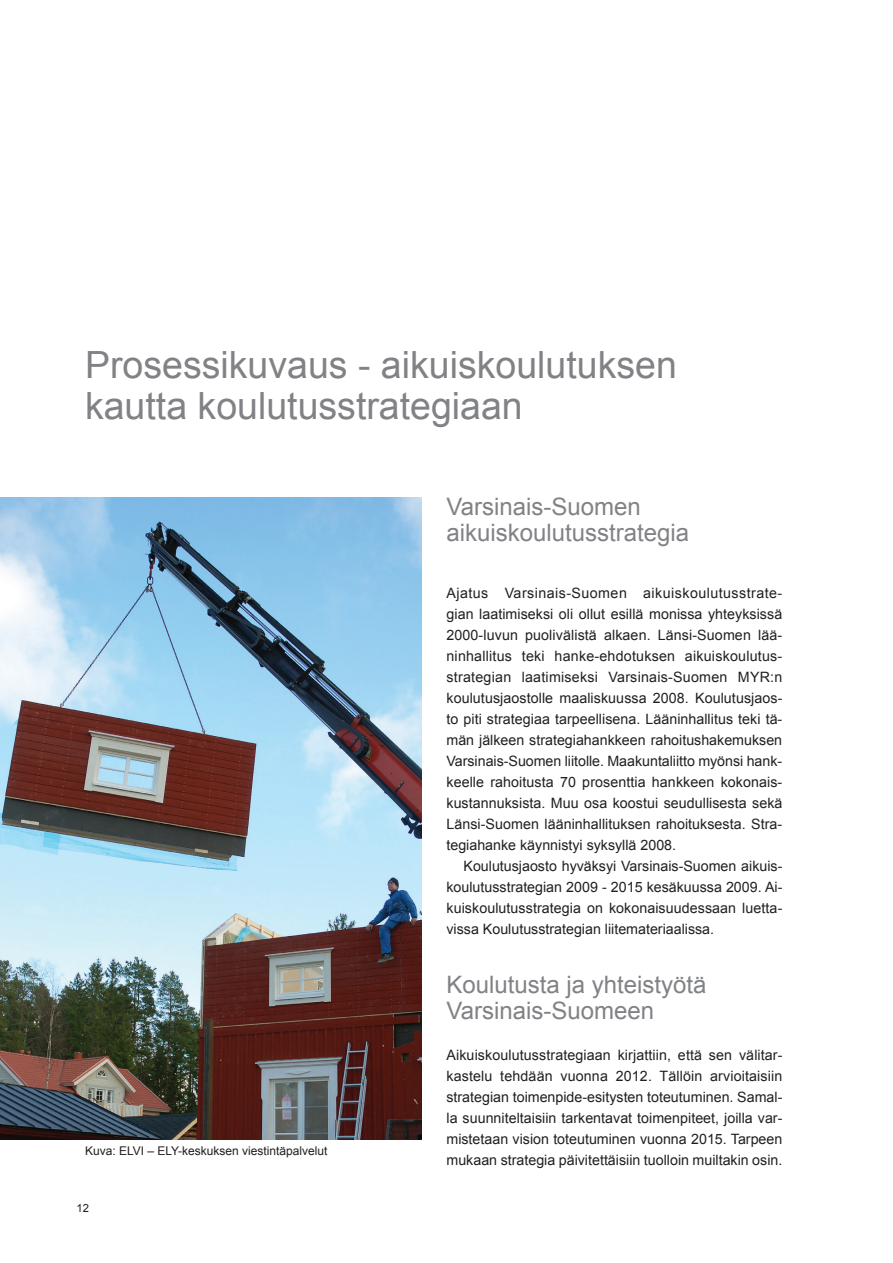
<style>
.page{position:relative;width:893px;height:1263px;background:#fff}
.page>*{position:absolute;margin:0;border:0;box-sizing:border-box;transform-origin:0 0}
.t1{font:37.5px/40.5px "Arial";color:#808285}
.t2{font:24px/25.5px "Arial";color:#808285}
.t3{font:14.25px/21px "Arial";color:#231f20;text-align:justify}
.t4{font:12px "Arial";color:#231f20}
.t5{font:11.25px "Arial";color:#231f20}
</style>
<div class="page">
<img style="left:0;top:497px;width:422px;height:643px">
<h1 class="t1" style="left:85px;top:345px;width:593px">Prosessikuvaus - aikuiskoulutuksen kautta koulutusstrategiaan</h1>
<p class="t4" style="left:85px;top:1143px;width:244px">Kuva: ELVI – ELY-keskuksen viestintäpalvelut</p>
<p class="t5" style="left:77px;top:1201px;width:14px">12</p>
<h2 class="t2" style="left:446px;top:494px;width:244px">Varsinais-Suomen aikuiskoulutusstrategia</h2>
<p class="t3" style="left:446px;top:582px;width:337px">Ajatus Varsinais-Suomen aikuiskoulutusstrate&shy;gian laatimiseksi oli ollut esillä monissa yhteyksissä 2000-luvun puolivälistä alkaen. Länsi-Suomen lää&shy;ninhallitus teki hanke-ehdotuksen aikuiskoulutus&shy;strategian laatimiseksi Varsinais-Suomen MYR:n koulutusjaostolle maaliskuussa 2008. Koulutusjaos&shy;to piti strategiaa tarpeellisena. Lääninhallitus teki tä&shy;män jälkeen strategiahankkeen rahoitushakemuksen Varsinais-Suomen liitolle. Maakuntaliitto myönsi hank&shy;keelle rahoitusta 70 prosenttia hankkeen kokonais&shy;kustannuksista. Muu osa koostui seudullisesta sekä Länsi-Suomen lääninhallituksen rahoituksesta. Stra&shy;tegiahanke käynnistyi syksyllä 2008.</p>
<p class="t3" style="left:446px;top:856px;width:337px;text-indent:17px">Koulutusjaosto hyväksyi Varsinais-Suomen aikuis&shy;koulutusstrategian 2009 - 2015 kesäkuussa 2009. Ai&shy;kuiskoulutusstrategia on kokonaisuudessaan luetta&shy;vissa Koulutusstrategian liitemateriaalissa.</p>
<h2 class="t2" style="left:446px;top:972px;width:262px">Koulutusta ja yhteistyötä<br>Varsinais-Suomeen</h2>
<p class="t3" style="left:446px;top:1044px;width:338px">Aikuiskoulutusstrategiaan kirjattiin, että sen välitar&shy;kastelu tehdään vuonna 2012. Tällöin arvioitaisiin strategian toimenpide-esitysten toteutuminen. Samal&shy;la suunniteltaisiin tarkentavat toimenpiteet, joilla var&shy;mistetaan vision toteutuminen vuonna 2015. Tarpeen mukaan strategia päivitettäisiin tuolloin muiltakin osin.</p>
</div>
